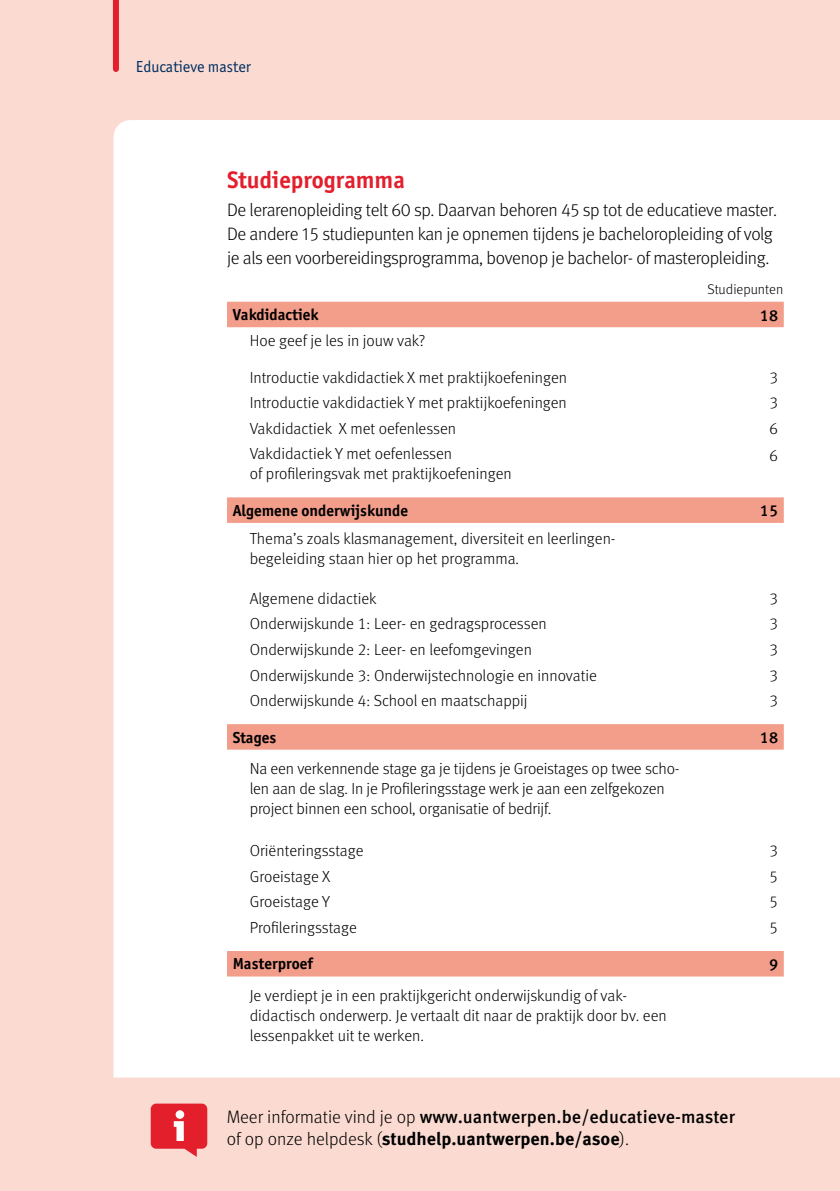
<style>
.page{position:relative;width:840px;height:1191px;background:#fff}
.page>*{position:absolute;margin:0;border:0;box-sizing:border-box;transform-origin:0 0}
.t1{font:700 24px "Officina Sans ITC Pro";color:#e31f2c}
.t2{font:300 18px/24px "Meta Pro";letter-spacing:-.02em;color:#000}
.t3{font:300 16px/20px "Meta Pro";color:#000}
.t4{font:700 16px "Officina Sans ITC Pro";color:#000}
.t5{font:16px "Officina Sans ITC Pro";color:#002e61}
.t6{font:500 16px "Meta Pro";color:#000}
.t7{font:300 14px "Meta Pro";color:#000}
.s1{font-weight:500}
.s2{font-weight:700}
</style>
<div class="page">
<div style="left:0;top:0;width:839px;height:1191px;background:#fbdbd1"></div>
<div style="left:113px;top:120px;width:726px;height:957px;background:#fff"></div>
<div style="left:113px;top:0;width:6px;height:69px;background:#e31f2c"></div>
<svg style="left:227px;top:302px;width:556px;height:674px;background:#fdf0ed"></svg>
<svg style="left:151px;top:1103px;width:56px;height:54px;background:#e84c54"></svg>
<p class="t5" style="left:136px;top:57px;width:117px">Educatieve master</p>
<h1 class="t1" style="left:227px;top:164px;width:179px">Studieprogramma</h1>
<p class="t2" style="left:227px;top:197px;width:551px">De lerarenopleiding telt 60 sp. Daarvan behoren 45 sp tot de educatieve master.<br>De andere 15 studiepunten kan je opnemen tijdens je bacheloropleiding of volg je als een voorbereidingsprogramma, bovenop je bachelor- of masteropleiding.</p>
<p class="t7" style="left:707px;top:279px;width:77px">Studiepunten</p>
<p class="t4" style="left:232px;top:305px;width:87px">Vakdidactiek</p>
<p class="t6" style="left:759px;top:302px;width:20px">18</p>
<p class="t3" style="left:249px;top:330px;width:177px">Hoe geef je les in jouw vak?</p>
<p class="t3" style="left:249px;top:366px;width:319px">Introductie vakdidactiek X met praktijkoefeningen</p>
<p class="t3" style="left:769px;top:366px;width:10px">3</p>
<p class="t3" style="left:249px;top:392px;width:318px">Introductie vakdidactiek Y met praktijkoefeningen</p>
<p class="t3" style="left:769px;top:392px;width:10px">3</p>
<p class="t3" style="left:249px;top:417px;width:208px">Vakdidactiek X met oefenlessen</p>
<p class="t3" style="left:768px;top:417px;width:11px">6</p>
<p class="t3" style="left:249px;top:443px;width:263px">Vakdidactiek Y met oefenlessen<br>of profileringsvak met praktijkoefeningen</p>
<p class="t3" style="left:768px;top:445px;width:11px">6</p>
<p class="t4" style="left:232px;top:500px;width:177px">Algemene onderwijskunde</p>
<p class="t6" style="left:759px;top:498px;width:20px">15</p>
<p class="t3" style="left:249px;top:528px;width:367px">Thema’s zoals klasmanagement, diversiteit en leerlingen&shy;begeleiding staan hier op het programma.</p>
<p class="t3" style="left:249px;top:587px;width:128px">Algemene didactiek</p>
<p class="t3" style="left:768px;top:587px;width:11px">3</p>
<p class="t3" style="left:249px;top:613px;width:298px">Onderwijskunde 1: Leer- en gedragsprocessen</p>
<p class="t3" style="left:768px;top:613px;width:11px">3</p>
<p class="t3" style="left:249px;top:638px;width:283px">Onderwijskunde 2: Leer- en leefomgevingen</p>
<p class="t3" style="left:768px;top:638px;width:11px">3</p>
<p class="t3" style="left:249px;top:664px;width:348px">Onderwijskunde 3: Onderwijstechnologie en innovatie</p>
<p class="t3" style="left:768px;top:664px;width:11px">3</p>
<p class="t3" style="left:249px;top:689px;width:279px">Onderwijskunde 4: School en maatschappij</p>
<p class="t3" style="left:768px;top:689px;width:11px">3</p>
<p class="t4" style="left:232px;top:727px;width:45px">Stages</p>
<p class="t6" style="left:759px;top:725px;width:20px">18</p>
<p class="t3" style="left:249px;top:757px;width:431px">Na een verkennende stage ga je tijdens je Groeistages op twee scho&shy;len aan de slag. In je Profileringsstage werk je aan een zelfgekozen project binnen een school, organisatie of bedrijf.</p>
<p class="t3" style="left:249px;top:840px;width:115px">Oriënteringsstage</p>
<p class="t3" style="left:768px;top:840px;width:11px">3</p>
<p class="t3" style="left:249px;top:865px;width:82px">Groeistage X</p>
<p class="t3" style="left:768px;top:865px;width:11px">5</p>
<p class="t3" style="left:249px;top:891px;width:82px">Groeistage Y</p>
<p class="t3" style="left:768px;top:891px;width:11px">5</p>
<p class="t3" style="left:249px;top:916px;width:108px">Profileringsstage</p>
<p class="t3" style="left:768px;top:916px;width:11px">5</p>
<p class="t4" style="left:232px;top:954px;width:82px">Masterproef</p>
<p class="t6" style="left:768px;top:951px;width:11px">9</p>
<p class="t3" style="left:249px;top:984px;width:418px">Je verdiept je in een praktijkgericht onderwijskundig of vak&shy;didactisch onderwerp. Je vertaalt dit naar de praktijk door bv. een lessenpakket uit te werken.</p>
<p class="t2" style="left:226px;top:1104px;width:509px;line-height:22px">Meer informatie vind je op <span class="s1">www.uantwerpen.be/educatieve-master </span>of op onze helpdesk (<span class="s2">studhelp.uantwerpen.be/asoe</span>).</p>
</div>
